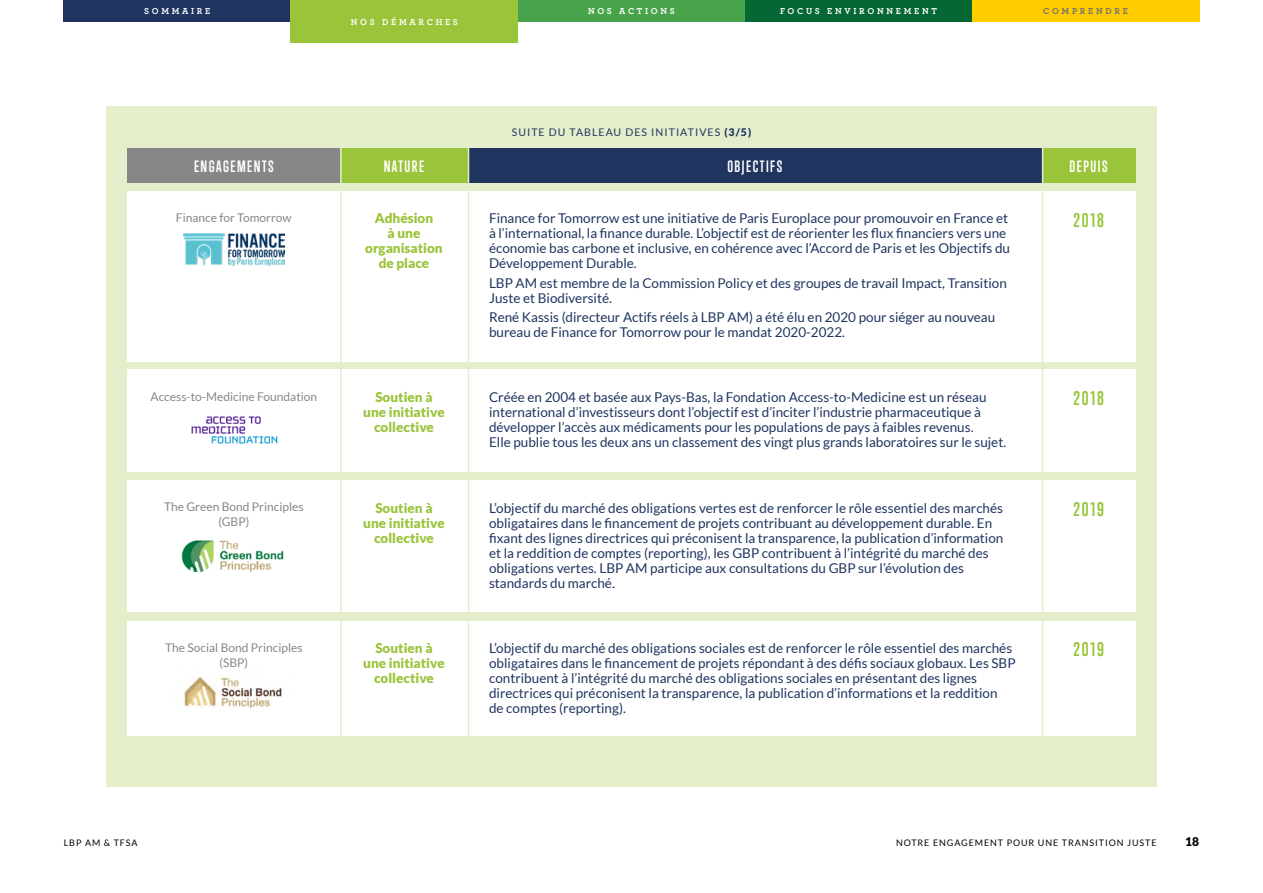
<style>
.page{position:relative;width:1263px;height:893px;background:#fff}
.page>*{position:absolute;margin:0;border:0;box-sizing:border-box;transform-origin:0 0}
.t1{font:700 18px "Trump Gothic Pro";letter-spacing:.1em;color:#9ac43a}
.t2{font:700 15px "Trump Gothic Pro";letter-spacing:.1em;color:#fff}
.t3{font:13.5px/15px "Lato";color:#1f3560}
.t4{font:900 13.5px/15px "Lato";color:#9ac43a;text-align:center}
.t5{font:12px/15px "Lato";color:#878787;text-align:center}
.t6{font:900 12px "Lato";color:#000}
.t7{font:10.5px "Lato";letter-spacing:.1em;color:#1f3560}
.t8{font:700 9px "Archer";letter-spacing:.3em;color:#fff}
.t9{font:9px "Lato";letter-spacing:.1em;color:#000}
.t10{font:700 9px "Archer";letter-spacing:.3em;color:#706f6f}
.s1{font-weight:900}
</style>
<div class="page">
<div style="left:64px;top:0;width:227px;height:21px;background:#1f3560"></div>
<div style="left:518px;top:0;width:227px;height:21px;background:#48a44b"></div>
<div style="left:745px;top:0;width:227px;height:21px;background:#046734"></div>
<div style="left:972px;top:0;width:227px;height:21px;background:#fc0"></div>
<div style="left:106px;top:106px;width:1051px;height:681px;background:#e4eecb"></div>
<div style="left:468px;top:149px;width:574px;height:34px;background:#1f3560"></div>
<div style="left:128px;top:149px;width:212px;height:34px;background:#878787"></div>
<div style="left:340px;top:149px;width:128px;height:34px;background:#9ac43a"></div>
<div style="left:1042px;top:149px;width:93px;height:34px;background:#9ac43a"></div>
<div style="left:468px;top:621px;width:574px;height:115px;background:#fff"></div>
<div style="left:128px;top:621px;width:212px;height:115px;background:#fff"></div>
<img style="left:184px;top:675px;width:98px;height:32px">
<div style="left:340px;top:621px;width:128px;height:115px;background:#fff"></div>
<div style="left:1042px;top:621px;width:93px;height:115px;background:#fff"></div>
<div style="left:468px;top:191px;width:574px;height:170px;background:#fff"></div>
<div style="left:128px;top:191px;width:212px;height:170px;background:#fff"></div>
<img style="left:183px;top:233px;width:101px;height:33px">
<div style="left:340px;top:191px;width:128px;height:170px;background:#fff"></div>
<div style="left:1042px;top:191px;width:93px;height:170px;background:#fff"></div>
<div style="left:468px;top:370px;width:574px;height:102px;background:#fff"></div>
<div style="left:128px;top:370px;width:212px;height:102px;background:#fff"></div>
<img style="left:191px;top:416px;width:87px;height:28px">
<div style="left:340px;top:370px;width:128px;height:102px;background:#fff"></div>
<div style="left:1042px;top:370px;width:93px;height:102px;background:#fff"></div>
<div style="left:468px;top:480px;width:574px;height:132px;background:#fff"></div>
<div style="left:128px;top:480px;width:212px;height:132px;background:#fff"></div>
<img style="left:181px;top:540px;width:103px;height:32px">
<div style="left:340px;top:480px;width:128px;height:132px;background:#fff"></div>
<div style="left:1042px;top:480px;width:93px;height:132px;background:#fff"></div>
<hr style="left:340px;top:106px;width:2px;height:681px;background:#e4eecb">
<hr style="left:468px;top:106px;width:1px;height:681px;background:#e4eecb">
<hr style="left:1042px;top:106px;width:1px;height:681px;background:#e4eecb">
<div style="left:291px;top:0;width:227px;height:43px;background:#9ac43a"></div>
<p class="t8" style="left:144px;top:4px;width:68px">SOMMAIRE</p>
<p class="t8" style="left:588px;top:4px;width:88px">NOS ACTIONS</p>
<p class="t8" style="left:780px;top:4px;width:158px">FOCUS ENVIRONNEMENT</p>
<p class="t10" style="left:1043px;top:4px;width:86px">COMPRENDRE</p>
<p class="t8" style="left:351px;top:15px;width:109px">NOS DÉMARCHES</p>
<p class="t7" style="left:512px;top:126px;width:241px">SUITE DU TABLEAU DES INITIATIVES <span class="s1">(3/5)</span></p>
<p class="t2" style="left:194px;top:157px;width:81px">ENGAGEMENTS</p>
<p class="t2" style="left:384px;top:157px;width:42px">NATURE</p>
<p class="t2" style="left:727px;top:157px;width:56px">OBJECTIFS</p>
<p class="t2" style="left:1069px;top:157px;width:40px">DEPUIS</p>
<p class="t5" style="left:176px;top:210px;width:117px">Finance for Tomorrow</p>
<p class="t4" style="left:365px;top:211px;width:79px">Adhésion<br>à une organisation de place</p>
<h1 class="t1" style="left:1073px;top:209px;width:32px">2018</h1>
<p class="t3" style="left:489px;top:211px;width:522px">Finance for Tomorrow est une initiative de Paris Europlace pour promouvoir en France et à l’international, la finance durable. L’objectif est de réorienter les flux financiers vers une économie bas carbone et inclusive, en cohérence avec l’Accord de Paris et les Objectifs du Développement Durable.</p>
<p class="t3" style="left:489px;top:275px;width:519px">LBP AM est membre de la Commission Policy et des groupes de travail Impact, Transition<br>Juste et Biodiversité.</p>
<p class="t3" style="left:489px;top:309px;width:508px">René Kassis (directeur Actifs réels à LBP AM) a été élu en 2020 pour siéger au nouveau bureau de Finance for Tomorrow pour le mandat 2020-2022.</p>
<p class="t5" style="left:151px;top:389px;width:168px">Access-to-Medicine Foundation</p>
<p class="t4" style="left:363px;top:389px;width:83px">Soutien à une initiative collective</p>
<h1 class="t1" style="left:1073px;top:387px;width:32px">2018</h1>
<p class="t3" style="left:489px;top:390px;width:519px">Créée en 2004 et basée aux Pays-Bas, la Fondation Access-to-Medicine est un réseau international d’investisseurs dont l’objectif est d’inciter l’industrie pharmaceutique à développer l’accès aux médicaments pour les populations de pays à faibles revenus.<br>Elle publie tous les deux ans un classement des vingt plus grands laboratoires sur le sujet.</p>
<p class="t5" style="left:164px;top:499px;width:141px">The Green Bond Principles (GBP)</p>
<p class="t4" style="left:363px;top:500px;width:83px">Soutien à une initiative collective</p>
<h1 class="t1" style="left:1073px;top:498px;width:32px">2019</h1>
<p class="t3" style="left:489px;top:500px;width:516px">L’objectif du marché des obligations vertes est de renforcer le rôle essentiel des marchés obligataires dans le financement de projets contribuant au développement durable. En fixant des lignes directrices qui préconisent la transparence, la publication d’information et la reddition de comptes (reporting), les GBP contribuent à l’intégrité du marché des obligations vertes. LBP AM participe aux consultations du GBP sur l’évolution des standards du marché.</p>
<p class="t5" style="left:165px;top:640px;width:139px">The Social Bond Principles (SBP)</p>
<p class="t4" style="left:363px;top:640px;width:83px">Soutien à une initiative collective</p>
<h1 class="t1" style="left:1073px;top:638px;width:32px">2019</h1>
<p class="t3" style="left:489px;top:640px;width:528px">L’objectif du marché des obligations sociales est de renforcer le rôle essentiel des marchés obligataires dans le financement de projets répondant à des défis sociaux globaux. Les SBP contribuent à l’intégrité du marché des obligations sociales en présentant des lignes directrices qui préconisent la transparence, la publication d’informations et la reddition de comptes (reporting).</p>
<p class="t9" style="left:64px;top:838px;width:75px">LBP AM &amp; TFSA</p>
<p class="t9" style="left:896px;top:838px;width:262px">NOTRE ENGAGEMENT POUR UNE TRANSITION JUSTE</p>
<p class="t6" style="left:1185px;top:835px;width:15px">18</p>
</div>
